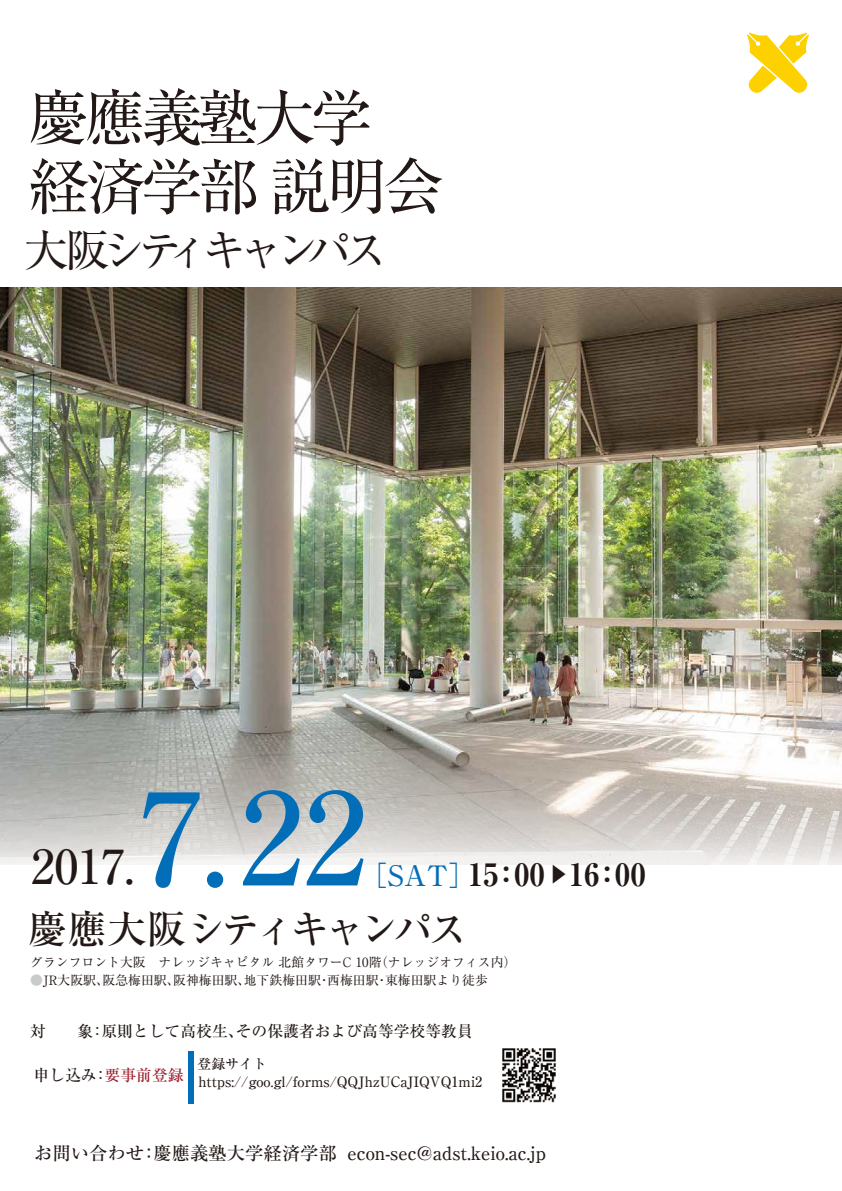
<style>
.page{position:relative;width:842px;height:1191px;background:#fff}
.page>*{position:absolute;margin:0;border:0;box-sizing:border-box;transform-origin:0 0}
.t1{font:500 127.4px "Ryumin Pro";color:#036eb8}
.t2{font:61.5px/68.7px "Ryumin Pro";letter-spacing:-.08em;color:#221815}
.t3{font:500 46.9px "Ryumin Pro";color:#221815}
.t4{font:44.5px "Ryumin Pro";letter-spacing:-.18em;color:#221815}
.t5{font:500 39.6px "Ryumin Pro";letter-spacing:-.125em;color:#221815}
.t6{font:700 expanded 30.9px "Ryumin Pro";color:#221815}
.t7{font:500 18.3px "Ryumin Pro";color:#221815}
.t8{font:500 15.8px "Ryumin Pro";color:#221815}
.t9{font:500 14.2px "Ryumin Pro";color:#221815}
.t10{font:500 13.8px "Ryumin Pro";color:#221815}
.t11{font:12.8px "Ryumin Pro";color:#221815}
.s1{font-weight:500;font-stretch:normal;font-size:28.1px;color:#036eb8}
.s2{font-size:20.6px}
.s3{color:#c9caca}
.s4{color:#9d1d2b}
</style>
<div class="page">
<img style="left:0;top:287px;width:842px;height:578px">
<div style="left:188px;top:1050px;width:5px;height:53px;background:#036eb8"></div>
<svg style="left:747px;top:32px;width:62px;height:61px"></svg>
<img style="left:502px;top:1048px;width:54px;height:55px">
<h2 class="t2" style="left:28px;top:79px;width:418px">慶應義塾大学経済学部 説明会</h2>
<h3 class="t4" style="left:24px;top:215px;width:365px">大阪シティキャンパス</h3>
<h3 class="t3" style="left:31px;top:830px;width:104px">2017.</h3>
<h1 class="t1" style="left:139px;top:737px;width:229px">7.22</h1>
<h3 class="t6" style="left:360px;top:850px;width:288px"><span class="s1">［SAT］</span>15：00<span class="s2">▶</span>16：00</h3>
<h3 class="t5" style="left:28px;top:898px;width:442px">慶應大阪シティキャンパス</h3>
<p class="t11" style="left:30px;top:952px;width:488px">グランフロント大阪　ナレッジキャピタル 北館タワーC 10階（ナレッジオフィス内）</p>
<p class="t11" style="left:30px;top:970px;width:459px"><span class="s3">●</span>JR大阪駅、阪急梅田駅、阪神梅田駅、地下鉄梅田駅・西梅田駅・東梅田駅より徒歩</p>
<p class="t8" style="left:30px;top:1018px;width:444px">対　　象：原則として高校生、その保護者および高等学校等教員</p>
<p class="t8" style="left:33px;top:1063px;width:152px">申し込み：<span class="s4">要事前登録</span></p>
<p class="t10" style="left:198px;top:1053px;width:71px">登録サイト</p>
<p class="t9" style="left:198px;top:1070px;width:285px">https://goo.gl/forms/QQJhzUCaJIQVQ1mi2</p>
<h3 class="t7" style="left:34px;top:1138px;width:514px">お問い合わせ：慶應義塾大学経済学部　econ-sec@adst.keio.ac.jp</h3>
</div>
